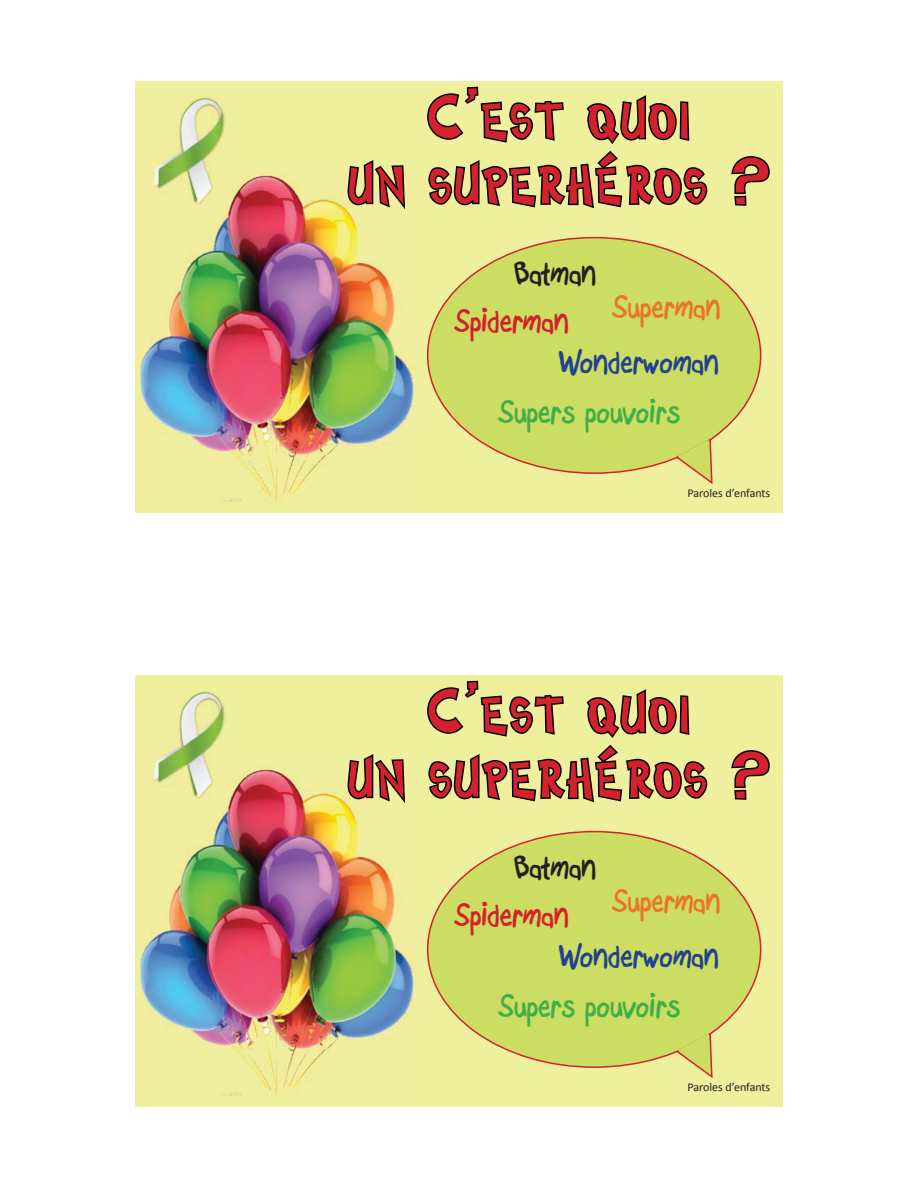
<style>
.page{position:relative;width:918px;height:1188px;background:#fff}
.page>*{position:absolute;margin:0;border:0;box-sizing:border-box;transform-origin:0 0}
.t1{font:54px/64.8px "Cosmic Two Plain";color:#d3222b;text-align:center}
.t2{font:700 36px "Boopee";color:#40ae49}
.t3{font:700 36px "Boopee";color:#24418e}
.t4{font:700 36px "Boopee";color:#d3222b}
.t5{font:700 36px "Boopee";color:#e97625}
.t6{font:700 36px "Boopee";color:#231f20}
.t7{font:12px "Calibri";color:#231f20}
</style>
<div class="page">
<div style="left:135px;top:81px;width:648px;height:432px;background:#eff09e"></div>
<img style="left:140px;top:175px;width:276px;height:328px">
<svg style="left:427px;top:267px;width:334px;height:207px;fill:#cbdd62"></svg>
<svg style="left:676px;top:439px;width:37px;height:45px"></svg>
<svg style="left:346px;top:160px;width:61px;height:54px"></svg>
<svg style="left:427px;top:86px;width:281px;height:181px"></svg>
<svg style="left:731px;top:156px;width:39px;height:50px"></svg>
<img style="left:154px;top:97px;width:72px;height:109px">
<div style="left:135px;top:675px;width:648px;height:432px;background:#eff09e"></div>
<img style="left:140px;top:769px;width:276px;height:328px">
<svg style="left:427px;top:861px;width:334px;height:207px;fill:#cbdd62"></svg>
<svg style="left:676px;top:1033px;width:37px;height:45px"></svg>
<svg style="left:346px;top:754px;width:61px;height:54px"></svg>
<svg style="left:427px;top:680px;width:281px;height:181px"></svg>
<svg style="left:731px;top:750px;width:39px;height:50px"></svg>
<img style="left:154px;top:691px;width:72px;height:109px">
<p class="t1" style="left:347px;top:82px;width:426px">C’est quoi<br>un superhéros ?</p>
<p class="t6" style="left:515px;top:252px;width:84px">Batman</p>
<p class="t5" style="left:612px;top:285px;width:110px">Superman</p>
<p class="t4" style="left:455px;top:300px;width:116px">Spiderman</p>
<p class="t3" style="left:559px;top:341px;width:162px">Wonderwoman</p>
<p class="t2" style="left:499px;top:391px;width:183px">Supers pouvoirs</p>
<p class="t7" style="left:687px;top:485px;width:84px">Paroles d’enfants</p>
<p class="t1" style="left:347px;top:676px;width:426px">C’est quoi<br>un superhéros ?</p>
<p class="t6" style="left:515px;top:846px;width:84px">Batman</p>
<p class="t5" style="left:612px;top:879px;width:110px">Superman</p>
<p class="t4" style="left:455px;top:894px;width:116px">Spiderman</p>
<p class="t3" style="left:559px;top:935px;width:162px">Wonderwoman</p>
<p class="t2" style="left:499px;top:985px;width:183px">Supers pouvoirs</p>
<p class="t7" style="left:687px;top:1079px;width:84px">Paroles d’enfants</p>
</div>
